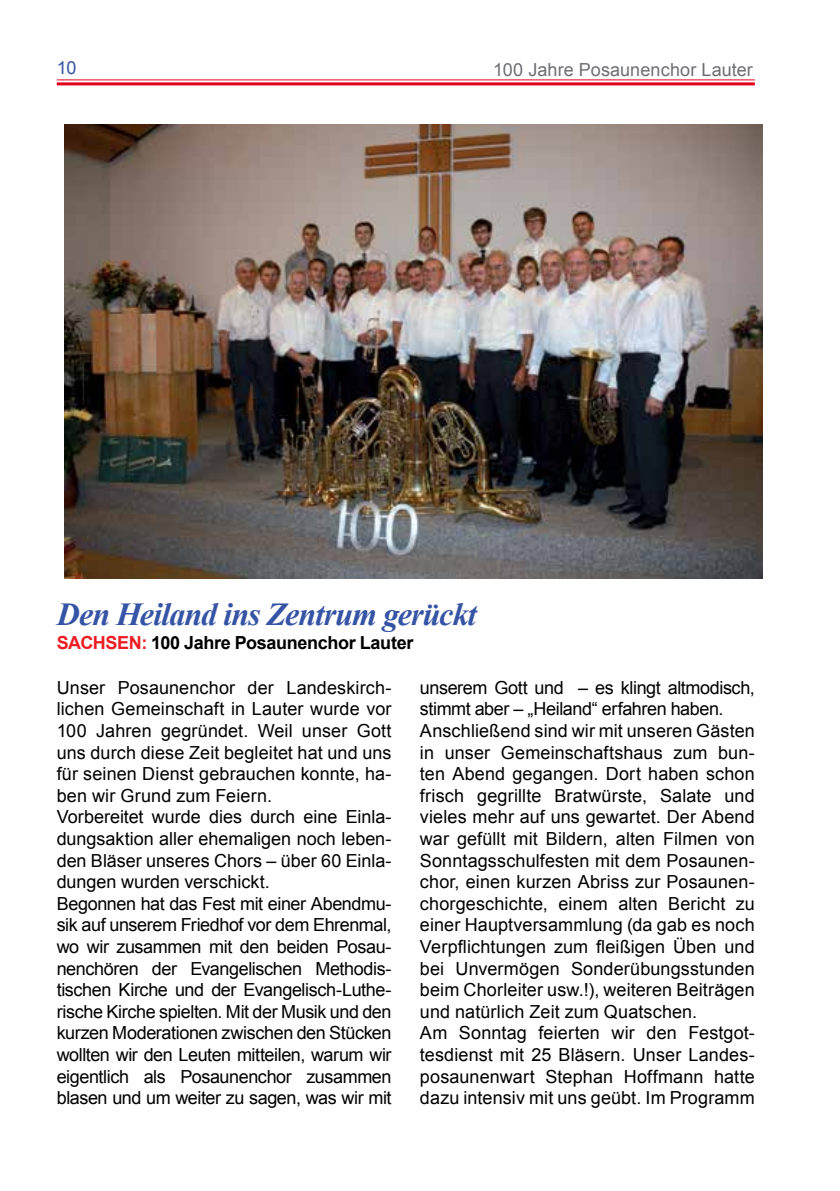
<style>
.page{position:relative;width:840px;height:1191px;background:#fff}
.page>*{position:absolute;margin:0;border:0;box-sizing:border-box;transform-origin:0 0}
.t1{font:italic 700 32px "Times New Roman";letter-spacing:-.03em;color:#3654a5}
.t2{font:18px/21.6px "Arial";letter-spacing:-.015em;color:#000}
.t3{font:18px/21.6px "Arial";letter-spacing:.005em;color:#000}
.t4{font:700 18px "Arial";letter-spacing:-.02em;color:#000}
.t5{font:18px "Arial";letter-spacing:.005em;color:#6d6e71}
.t6{font:18px "Arial";color:#3654a5}
.s1{color:#ed1d24}
</style>
<div class="page">
<hr style="left:57px;top:79px;width:697px;height:1px;background:#e2001a">
<hr style="left:57px;top:82px;width:697px;height:3px;background:#e2001a">
<img style="left:64px;top:125px;width:698px;height:453px">
<p class="t6" style="left:57px;top:56px;width:21px">10</p>
<p class="t5" style="left:493px;top:58px;width:261px">100 Jahre Posaunenchor Lauter</p>
<h1 class="t1" style="left:57px;top:592px;width:421px">Den Heiland ins Zentrum gerückt</h1>
<p class="t4" style="left:57px;top:630px;width:358px"><span class="s1">SACHSEN:</span> 100 Jahre Posaunenchor Lauter</p>
<p class="t2" style="left:57px;top:676px;width:336px">Unser Posaunenchor der Landeskirch&shy;lichen Gemeinschaft in Lauter wurde vor 100 Jahren gegründet. Weil unser Gott uns durch diese Zeit begleitet hat und uns für seinen Dienst gebrauchen konnte, ha&shy;ben wir Grund zum Feiern.<br>Vorbereitet wurde dies durch eine Einla&shy;dungsaktion aller ehemaligen noch leben&shy;den Bläser unseres Chors – über 60 Einla&shy;dungen wurden verschickt.<br>Begonnen hat das Fest mit einer Abendmu&shy;sik auf unserem Friedhof vor dem Ehrenmal, wo wir zusammen mit den beiden Posau&shy;nenchören der Evangelischen Methodis&shy;tischen Kirche und der Evangelisch-Luthe&shy;rische Kirche spielten. Mit der Musik und den kurzen Moderationen zwischen den Stücken wollten wir den Leuten mitteilen, warum wir eigentlich als Posaunenchor zusammen blasen und um weiter zu sagen, was wir mit</p>
<p class="t3" style="left:419px;top:676px;width:336px">unserem Gott und – es klingt altmodisch, stimmt aber – „Heiland“ erfahren haben.<br>Anschließend sind wir mit unseren Gästen in unser Gemeinschaftshaus zum bun&shy;ten Abend gegangen. Dort haben schon frisch gegrillte Bratwürste, Salate und vieles mehr auf uns gewartet. Der Abend war gefüllt mit Bildern, alten Filmen von Sonntagsschulfesten mit dem Posaunen&shy;chor, einen kurzen Abriss zur Posaunen&shy;chorgeschichte, einem alten Bericht zu einer Hauptversammlung (da gab es noch Verpflichtungen zum fleißigen Üben und bei Unvermögen Sonderübungsstunden beim Chorleiter usw.!), weiteren Beiträgen und natürlich Zeit zum Quatschen.<br>Am Sonntag feierten wir den Festgot&shy;tesdienst mit 25 Bläsern. Unser Landes&shy;posaunenwart Stephan Hoffmann hatte dazu intensiv mit uns geübt. Im Programm</p>
</div>
